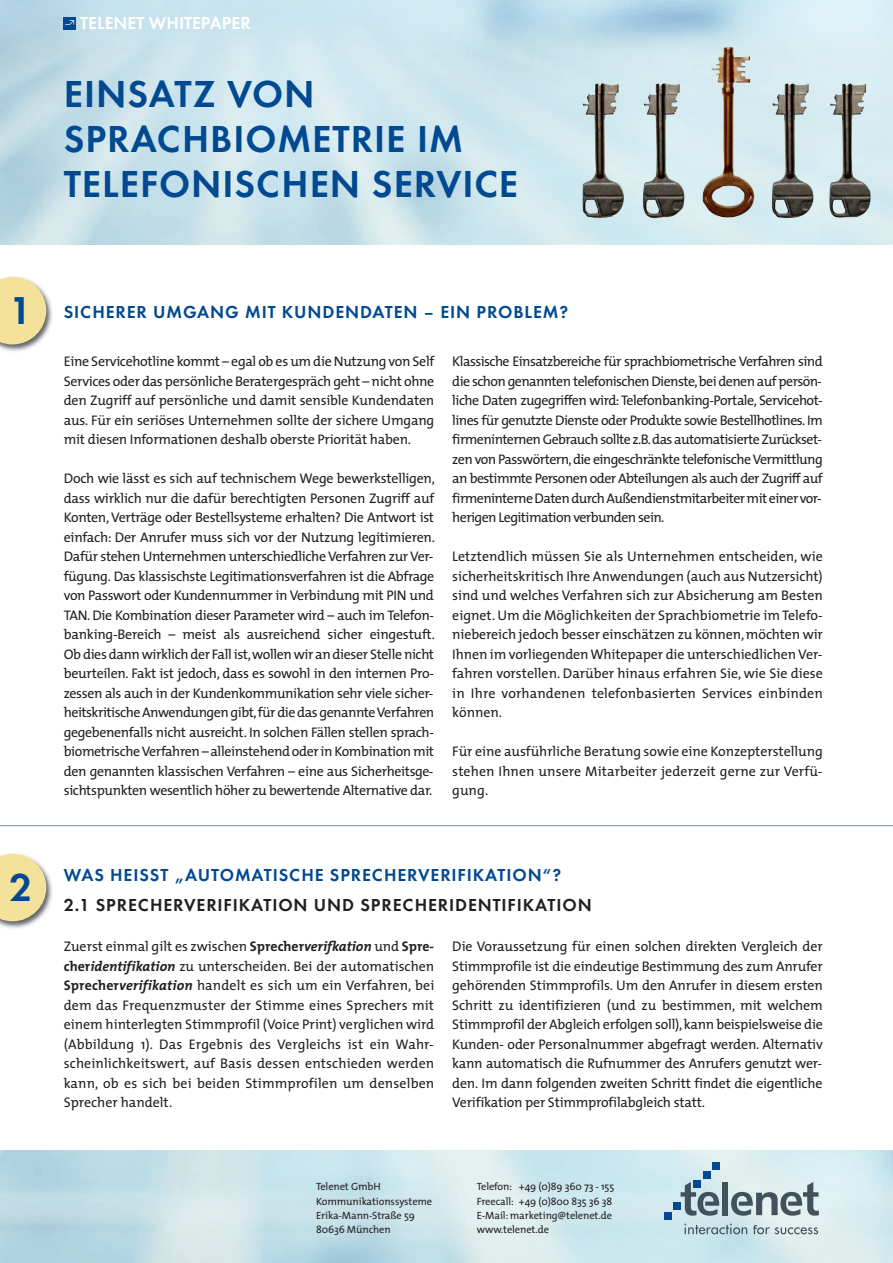
<style>
.page{position:relative;width:893px;height:1263px;background:#fff}
.page>*{position:absolute;margin:0;border:0;box-sizing:border-box;transform-origin:0 0}
.t1{font:600 40.35px "Futura T";color:#014990}
.t2{font:600 39px/45px "Futura T";letter-spacing:.025em;color:#014990}
.t3{font:600 18px "Futura T";letter-spacing:.05em;color:#014990}
.t4{font:600 18px "Futura T";letter-spacing:.05em;color:#231f20}
.t5{font:600 18px "Futura T";color:#fff}
.t6{font:13.95px/19.5px "The Mix";letter-spacing:-.015em;color:#231f20;text-align:justify}
.t7{font:10.5px/14.2px "The Mix";letter-spacing:-.01em;color:#231f20}
.s1{font-family:"Foundry Gridnik";font-weight:400;font-size:13.2px}
.s2{font-weight:700}
.s3{font-weight:700;font-style:italic}
</style>
<div class="page">
<svg style="left:0;top:1150px;width:893px;height:113px"></svg>
<div style="left:722px;top:1182px;width:6px;height:33px;background:#41525c"></div>
<svg style="left:681px;top:1182px;width:38px;height:34px"></svg>
<svg style="left:731px;top:1182px;width:88px;height:34px"></svg>
<div style="left:664px;top:1212px;width:7px;height:7px;background:#014990"></div>
<div style="left:673px;top:1202px;width:8px;height:8px;background:#014990"></div>
<div style="left:694px;top:1180px;width:7px;height:7px;background:#014990"></div>
<div style="left:703px;top:1171px;width:7px;height:8px;background:#014990"></div>
<div style="left:712px;top:1163px;width:7px;height:7px;background:#014990"></div>
<svg style="left:684px;top:1223px;width:63px;height:11px"></svg>
<svg style="left:753px;top:1225px;width:65px;height:9px"></svg>
<img style="left:0;top:0;width:893px;height:244px">
<hr style="left:0;top:825px;width:893px;height:1px;background:#788bbc">
<img style="left:0;top:853px;width:52px;height:75px">
<svg style="left:0;top:854px;width:46px;height:67px"></svg>
<img style="left:0;top:276px;width:52px;height:75px">
<svg style="left:0;top:277px;width:46px;height:67px"></svg>
<div style="left:64px;top:17px;width:12px;height:12px;background:#014990"></div>
<img style="left:582px;top:47px;width:290px;height:172px">
<p class="t5" style="left:65px;top:12px;width:188px"><span class="s1">∏</span> TELENET WHITEPAPER</p>
<h2 class="t2" style="left:64px;top:71px;width:456px">EINSATZ VON<br>SPRACHBIOMETRIE IM<br>TELEFONISCHEN SERVICE</h2>
<h1 class="t1" style="left:9px;top:286px;width:24px">1</h1>
<h1 class="t1" style="left:9px;top:863px;width:24px">2</h1>
<p class="t3" style="left:64px;top:301px;width:506px">SICHERER UMGANG MIT KUNDENDATEN – EIN PROBLEM?</p>
<p class="t6" style="left:64px;top:353px;width:372px">Eine Servicehotline kommt – egal ob es um die Nutzung von Self Services oder das persönliche Beratergespräch geht – nicht ohne den Zugriff auf persönliche und damit sensible Kundendaten aus. Für ein seriöses Unternehmen sollte der sichere Umgang mit diesen Informationen deshalb oberste Priorität haben.</p>
<p class="t6" style="left:64px;top:470px;width:373px">Doch wie lässt es sich auf technischem Wege bewerkstelligen, dass wirklich nur die dafür berechtigten Personen Zugriff auf Konten, Verträge oder Bestellsysteme erhalten? Die Antwort ist einfach: Der Anrufer muss sich vor der Nutzung legitimieren.<br>Dafür stehen Unternehmen unterschiedliche Verfahren zur Ver&shy;fügung. Das klassischste Legitimationsverfahren ist die Abfrage von Passwort oder Kundennummer in Verbindung mit PIN und TAN. Die Kombination dieser Parameter wird – auch im Telefon&shy;banking-Bereich – meist als ausreichend sicher eingestuft.<br>Ob dies dann wirklich der Fall ist,wollen wir an dieser Stelle nicht beurteilen. Fakt ist jedoch, dass es sowohl in den internen Pro&shy;zessen als auch in der Kundenkommunikation sehr viele sicher&shy;heitskritische Anwendungen gibt,für die das genannteVerfahren gegebenenfalls nicht ausreicht. In solchen Fällen stellen sprach&shy;biometrischeVerfahren – alleinstehend oder in Kombination mit den genannten klassischen Verfahren – eine aus Sicherheitsge&shy;sichtspunkten wesentlich höher zu bewertende Alternative dar.</p>
<p class="t6" style="left:452px;top:353px;width:372px">Klassische Einsatzbereiche für sprachbiometrische Verfahren sind die schon genannten telefonischen Dienste,bei denen auf persön&shy;liche Daten zugegriffen wird:Telefonbanking-Portale, Servicehot&shy;lines für genutzte Dienste oder Produkte sowie Bestellhotlines. Im firmeninternen Gebrauch sollte z.B.das automatisierte Zurückset&shy;zen von Passwörtern,die eingeschränkte telefonische Vermittlung an bestimmte Personen oder Abteilungen als auch der Zugriff auf firmeninterneDatendurchAußendienstmitarbeitermit einervor&shy;herigen Legitimation verbunden sein.</p>
<p class="t6" style="left:452px;top:548px;width:372px">Letztendlich müssen Sie als Unternehmen entscheiden, wie sicherheitskritisch Ihre Anwendungen (auch aus Nutzersicht) sind und welches Verfahren sich zur Absicherung am Besten eignet.Um die Möglichkeiten der Sprachbiometrie im Telefo&shy;niebereich jedoch besser einschätzen zu können,möchten wir Ihnen im vorliegendenWhitepaper die unterschiedlichen Ver&shy;fahren vorstellen. Darüber hinaus erfahren Sie, wie Sie diese in Ihre vorhandenen telefonbasierten Services einbinden können.</p>
<p class="t6" style="left:452px;top:743px;width:372px">Für eine ausführliche Beratung sowie eine Konzepterstellung stehen Ihnen unsere Mitarbeiter jederzeit gerne zur Verfü&shy;gung.</p>
<p class="t3" style="left:64px;top:864px;width:499px">WAS HEISST „AUTOMATISCHE SPRECHERVERIFIKATION“?</p>
<p class="t4" style="left:64px;top:894px;width:529px">2.1 SPRECHERVERIFIKATION UND SPRECHERIDENTIFIKATION</p>
<p class="t6" style="left:64px;top:938px;width:372px">Zuerst einmal gilt es zwischen <span class="s2">Sprecher</span><span class="s3">verifkation</span> und <span class="s2">Spre&shy;cher</span><span class="s3">identifikation</span> zu unterscheiden. Bei der automatischen <span class="s2">Sprecher</span><span class="s3">verifikation</span> handelt es sich um ein Verfahren, bei dem das Frequenzmuster der Stimme eines Sprechers mit einem hinterlegten Stimmprofil (Voice Print) verglichen wird (Abbildung 1). Das Ergebnis des Vergleichs ist ein Wahr&shy;scheinlichkeitswert, auf Basis dessen entschieden werden kann, ob es sich bei beiden Stimmprofilen um denselben Sprecher handelt.</p>
<p class="t6" style="left:452px;top:938px;width:372px">Die Voraussetzung für einen solchen direkten Vergleich der Stimmprofile ist die eindeutige Bestimmung des zum Anrufer gehörenden Stimmprofils. Um den Anrufer in diesem ersten Schritt zu identifizieren (und zu bestimmen, mit welchem Stimmprofil der Abgleich erfolgen soll),kann beispielsweise die Kunden- oder Personalnummer abgefragt werden. Alternativ kann automatisch die Rufnummer des Anrufers genutzt wer&shy;den. Im dann folgenden zweiten Schritt findet die eigentliche Verifikation per Stimmprofilabgleich statt.</p>
<p class="t7" style="left:316px;top:1181px;width:118px">Telenet GmbH<br>Kommunikationssysteme<br>Erika-Mann-Straße 59<br>80636 München</p>
<p class="t7" style="left:477px;top:1181px;width:139px">Telefon: +49 (0)89 360 73 - 155<br>Freecall: +49 (0)800 835 36 38<br>E-Mail: marketing@telenet.de www.telenet.de</p>
</div>
